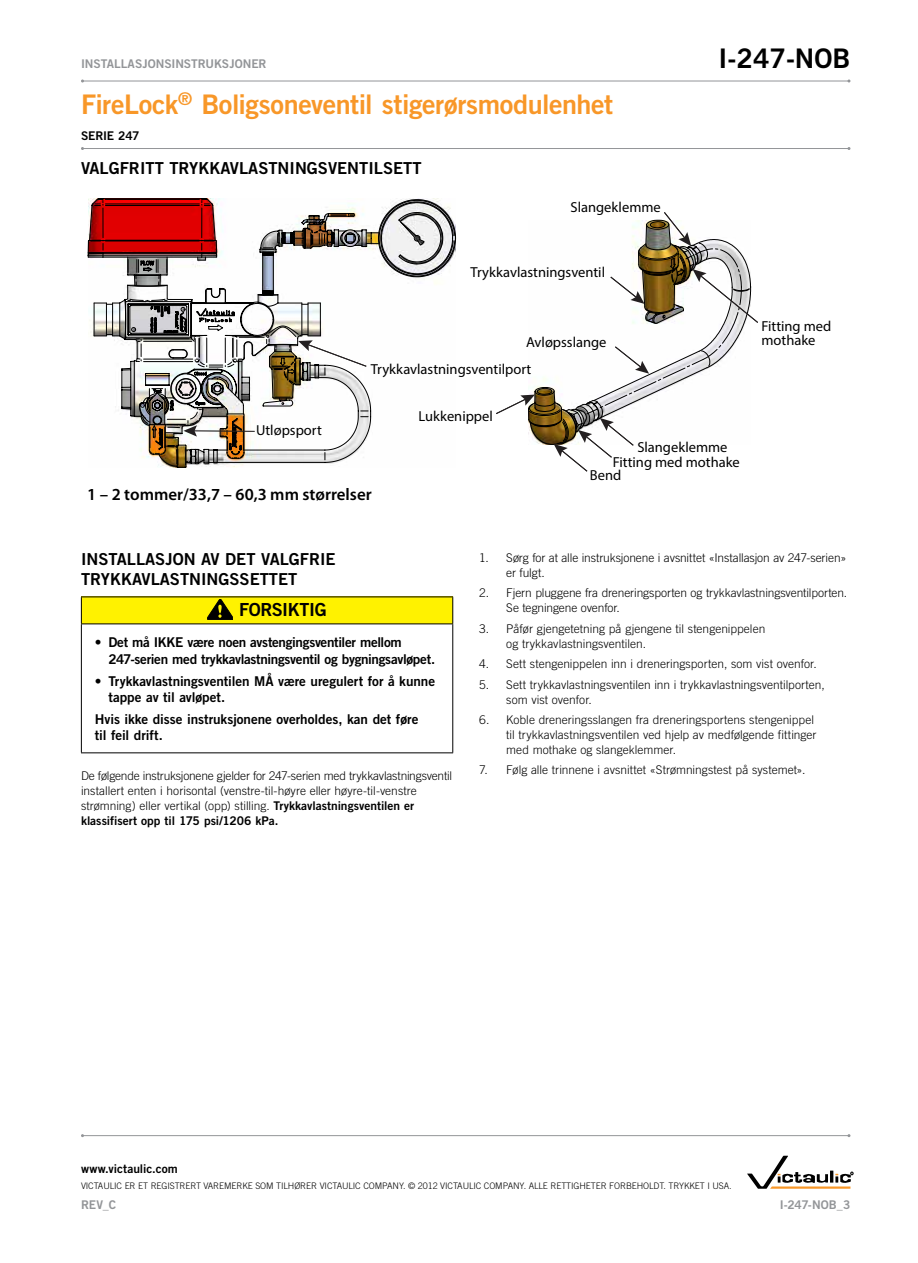
<style>
.page{position:relative;width:918px;height:1263px;background:#fff}
.page>*{position:absolute;margin:0;border:0;box-sizing:border-box;transform-origin:0 0}
.t1{font:27px "Trade Gothic LT Std Bd 2";letter-spacing:-.015em;color:#f89728}
.t2{font:27px "Trade Gothic LT Std Bd 2";color:#000}
.t3{font:18px "Trade Gothic LT Std Bd 2";letter-spacing:-.025em;color:#000}
.t4{font:600 16.95px "Myriad Pro";color:#000}
.t5{font:16.5px/19.8px "Trade Gothic LT Std Bd 2";color:#000}
.t6{font:14.55px/13.4px "Myriad Pro";color:#000}
.t7{font:13.5px/16.5px "Trade Gothic LT Std Bd 2";letter-spacing:-.01em;color:#000}
.t8{font:300 12px/15px "Trade Gothic LT Std";color:#000}
.t9{font:12px "Trade Gothic LT Std Bd 2";color:#000}
.t10{font:12px "Trade Gothic LT Std Bd 2";letter-spacing:-.005em;color:#939598}
.t11{font:300 9px "Trade Gothic LT Std";letter-spacing:-.01em;color:#000}
.s1{font-family:"Trade Gothic LT Std Bd 2";font-weight:400}
</style>
<div class="page">
<hr style="left:83px;top:81px;width:766px;height:1px;background:#939598">
<div style="left:81px;top:597px;width:372px;height:27px;background:#fff200"></div>
<hr style="left:81px;top:596px;width:372px;height:1px;background:#000">
<svg style="left:81px;top:597px;width:1px;height:26px"></svg>
<svg style="left:452px;top:597px;width:1px;height:26px"></svg>
<hr style="left:81px;top:623px;width:372px;height:1px;background:#000">
<hr style="left:81px;top:624px;width:1px;height:128px;background:#000">
<hr style="left:452px;top:624px;width:1px;height:128px;background:#000">
<hr style="left:81px;top:752px;width:372px;height:1px;background:#000">
<svg style="left:207px;top:599px;width:26px;height:21px"></svg>
<svg style="left:88px;top:198px;width:368px;height:270px"></svg>
<svg style="left:496px;top:212px;width:262px;height:260px"></svg>
<svg style="left:747px;top:1156px;width:106px;height:33px"></svg>
<hr style="left:83px;top:1135px;width:766px;height:1px;background:#939598">
<hr style="left:83px;top:148px;width:766px;height:1px;background:#939598">
<p class="t10" style="left:81px;top:56px;width:187px">INSTALLASJONSINSTRUKSJONER</p>
<h1 class="t2" style="left:719px;top:41px;width:133px">I-247-NOB</h1>
<h1 class="t1" style="left:81px;top:88px;width:534px">FireLock<sup>®</sup> Boligsoneventil stigerørsmodulenhet</h1>
<p class="t9" style="left:81px;top:128px;width:60px">SERIE 247</p>
<h3 class="t5" style="left:81px;top:158px;width:342px">VALGFRITT TRYKKAVLASTNINGSVENTILSETT</h3>
<p class="t6" style="left:571px;top:200px;width:92px">Slangeklemme</p>
<p class="t6" style="left:471px;top:266px;width:136px">Trykkavlastningsventil</p>
<p class="t6" style="left:526px;top:336px;width:82px">Avløpsslange</p>
<p class="t6" style="left:256px;top:424px;width:67px">Utløpsport</p>
<p class="t6" style="left:371px;top:362px;width:162px">Trykkavlastningsventilport</p>
<p class="t6" style="left:419px;top:409px;width:76px">Lukkenippel</p>
<h3 class="t4" style="left:87px;top:483px;width:286px">1 – 2 tommer/33,7 – 60,3 mm størrelser</h3>
<p class="t6" style="left:637px;top:440px;width:92px">Slangeklemme</p>
<p class="t6" style="left:590px;top:455px;width:151px;text-indent:23px">Fitting med mothake<br>Bend</p>
<p class="t6" style="left:761px;top:318px;width:71px;line-height:14.5px">Fitting med mothake</p>
<h3 class="t5" style="left:81px;top:549px;width:256px">INSTALLASJON AV DET VALGFRIE<br>TRYKKAVLASTNINGSSETTET</h3>
<h2 class="t3" style="left:239px;top:598px;width:89px">FORSIKTIG</h2>
<p class="t7" style="left:108px;top:634px;width:328px;text-indent:-14px">• Det må IKKE være noen avstengingsventiler mellom<br>247-serien med trykkavlastningsventil og bygningsavløpet.</p>
<p class="t7" style="left:108px;top:672px;width:328px;text-indent:-14px">• Trykkavlastningsventilen MÅ være uregulert for å kunne tappe av til avløpet.</p>
<p class="t7" style="left:95px;top:711px;width:325px">Hvis ikke disse instruksjonene overholdes, kan det føre til feil drift.</p>
<p class="t8" style="left:81px;top:768px;width:373px">De følgende instruksjonene gjelder for 247-serien med trykkavlastningsventil installert enten i horisontal (venstre-til-høyre eller høyre-til-venstre strømning) eller vertikal (opp) stilling. <span class="s1">Trykkavlastningsventilen er</span></p>
<p class="t9" style="left:81px;top:814px;width:199px">klassifisert opp til 175 psi/1206 kPa.</p>
<p class="t8" style="left:506px;top:550px;width:342px;text-indent:-27px">1. Sørg for at alle instruksjonene i avsnittet «Installasjon av 247-serien» er fulgt.</p>
<p class="t8" style="left:506px;top:585px;width:342px;text-indent:-27px">2. Fjern pluggene fra dreneringsporten og trykkavlastningsventilporten.<br>Se tegningene ovenfor.</p>
<p class="t8" style="left:506px;top:621px;width:261px;text-indent:-27px">3. Påfør gjengetetning på gjengene til stengenippelen og trykkavlastningsventilen.</p>
<p class="t8" style="left:479px;top:656px;width:339px">4. Sett stengenippelen inn i dreneringsporten, som vist ovenfor.</p>
<p class="t8" style="left:506px;top:677px;width:320px;text-indent:-27px">5. Sett trykkavlastningsventilen inn i trykkavlastningsventilporten, som vist ovenfor.</p>
<p class="t8" style="left:506px;top:712px;width:312px;text-indent:-27px">6. Koble dreneringsslangen fra dreneringsportens stengenippel til trykkavlastningsventilen ved hjelp av medfølgende fittinger med mothake og slangeklemmer.</p>
<p class="t8" style="left:479px;top:762px;width:328px">7. Følg alle trinnene i avsnittet «Strømningstest på systemet».</p>
<p class="t9" style="left:81px;top:1161px;width:98px">www.victaulic.com</p>
<p class="t11" style="left:81px;top:1181px;width:652px">VICTAULIC ER ET REGISTRERT VAREMERKE SOM TILHØRER VICTAULIC COMPANY. © 2012 VICTAULIC COMPANY. ALLE RETTIGHETER FORBEHOLDT. TRYKKET I USA.</p>
<p class="t10" style="left:81px;top:1197px;width:37px">REV_C</p>
<p class="t10" style="left:780px;top:1197px;width:72px">I-247-NOB_3</p>
</div>
